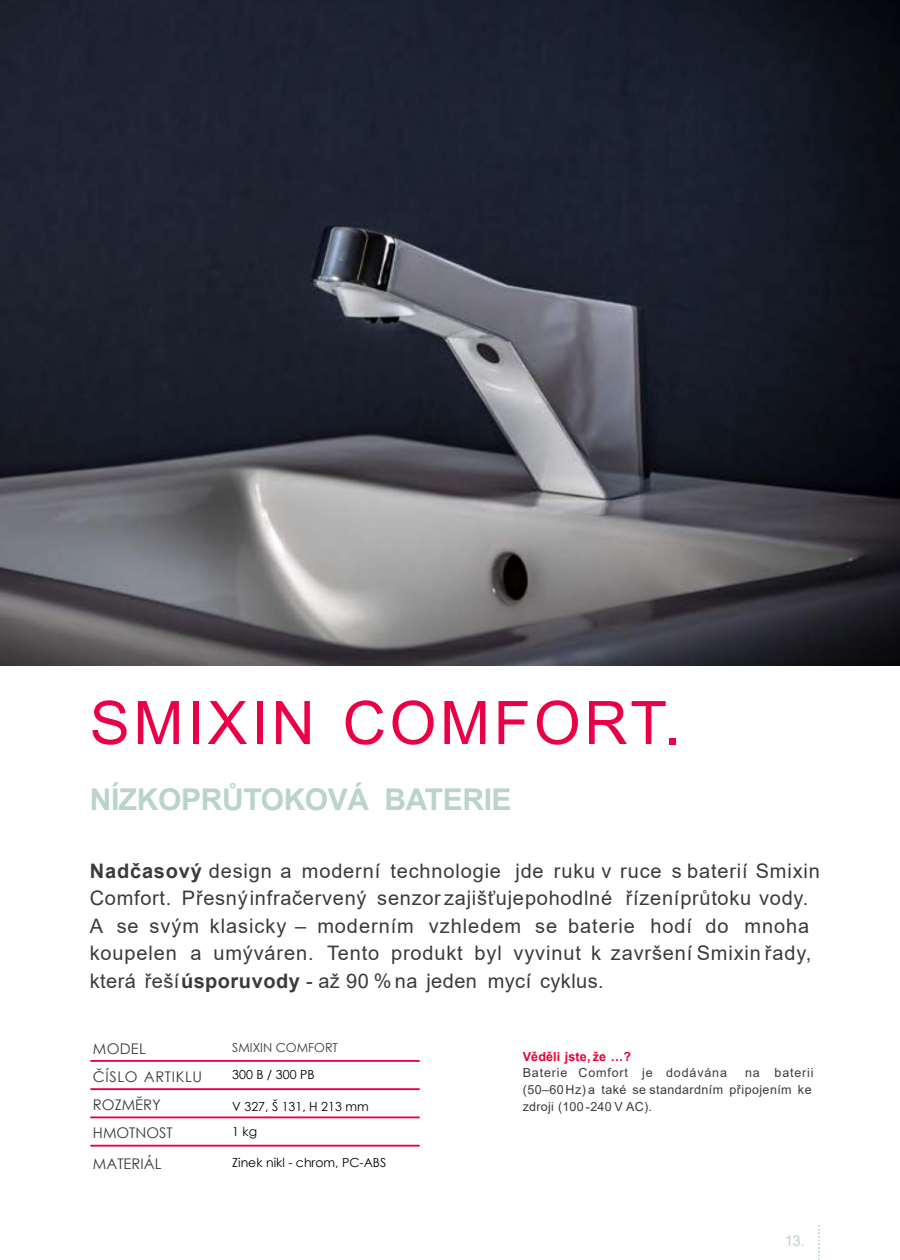
<style>
.page{position:relative;width:900px;height:1260px;background:#fff}
.page>*{position:absolute;margin:0;border:0;box-sizing:border-box;transform-origin:0 0}
.t1{font:60px "Arial";letter-spacing:.06em;color:#eb0046}
.t2{font:700 30px "Arial";letter-spacing:-.015em;color:#bad3cd}
.t3{font:20px/27.5px "Arial";letter-spacing:.04em;color:#3b3b3b}
.t4{font:15px "Arial";color:#bad3cd}
.t5{font:14.75px/28.2px "Century Gothic";color:#3b3b3b}
.t6{font:12.5px/16.5px "Arial";letter-spacing:.035em;color:#3b3b3b}
.t7{font:12.5px/25.8px "Century Gothic";color:#000}
.t8{font:12.5px "Arial";letter-spacing:.065em;color:#3b3b3b}
.t9{font:700 12.5px "Arial";letter-spacing:.01em;color:#e70033}
.t10{font:12.5px "Century Gothic";color:#3b3b3b}
.s1{font-weight:700}
</style>
<div class="page">
<img style="left:0;top:0;width:900px;height:666px">
<svg style="left:818px;top:1225px;width:2px;height:35px"></svg>
<hr style="left:91px;top:1060px;width:328px;height:2px;background:#eb0045">
<hr style="left:91px;top:1088px;width:328px;height:2px;background:#eb0045">
<hr style="left:91px;top:1116px;width:328px;height:2px;background:#eb0045">
<hr style="left:91px;top:1145px;width:328px;height:2px;background:#eb0045">
<h1 class="t1" style="left:90px;top:700px;width:592px">SMIXIN COMFORT.</h1>
<h2 class="t2" style="left:90px;top:788px;width:423px">NÍZKOPRŮTOKOVÁ BATERIE</h2>
<p class="t3" style="left:90px;top:859px;width:732px"><span class="s1">Nadčasový</span> design a moderní technologie jde ruku v ruce s baterií Smixin Comfort. Přesnýinfračervený senzor zajišťujepohodlné řízeníprůtoku vody.<br>A se svým klasicky – moderním vzhledem se baterie hodí do mnoha koupelen a umýváren. Tento produkt byl vyvinut k završení Smixin řady, která řeší<span class="s1">úsporuvody</span> - až 90 % na jeden mycí cyklus.</p>
<p class="t5" style="left:93px;top:1035px;width:111px">MODEL<br>ČÍSLO ARTIKLU<br>ROZMĚRY<br>HMOTNOST</p>
<p class="t5" style="left:93px;top:1151px;width:70px">MATERIÁL</p>
<p class="t10" style="left:232px;top:1042px;width:107px">SMIXIN COMFORT</p>
<p class="t7" style="left:232px;top:1062px;width:84px">300 B / 300 PB</p>
<p class="t7" style="left:232px;top:1094px;width:138px">V 327, Š 131, H 213 mm<br>1 kg</p>
<p class="t7" style="left:232px;top:1151px;width:156px">Zinek nikl - chrom, PC-ABS</p>
<p class="t9" style="left:523px;top:1052px;width:110px">Věděli jste, že …?</p>
<p class="t8" style="left:523px;top:1068px;width:206px">Baterie Comfort je dodávána</p>
<p class="t6" style="left:523px;top:1066px;width:292px;text-indent:222px">na baterii (50–60Hz) a také se standardním připojením ke zdroji (100 -240 V AC).</p>
<p class="t4" style="left:785px;top:1235px;width:21px">13.</p>
</div>
